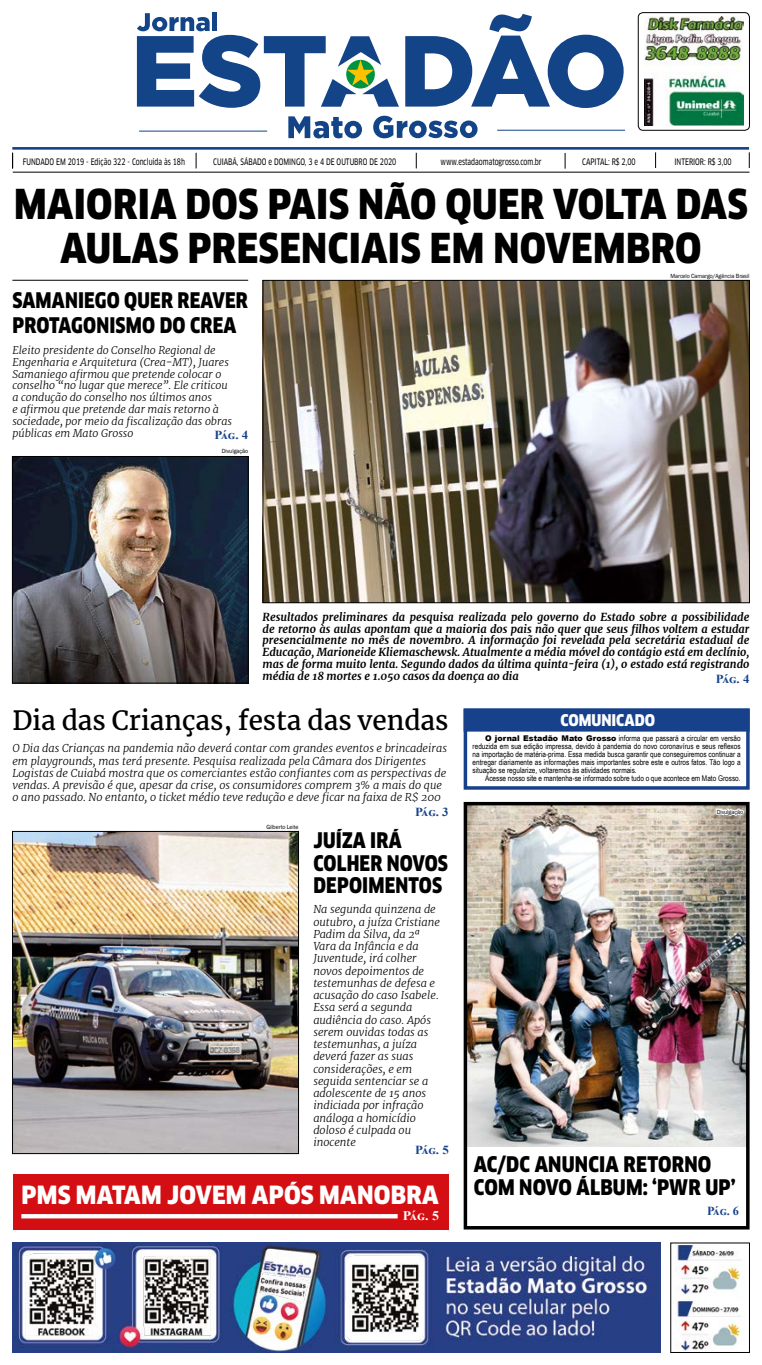
<style>
.page{position:relative;width:762px;height:1365px;background:#fff}
.page>*{position:absolute;margin:0;border:0;box-sizing:border-box;transform-origin:0 0}
.t1{font:900 condensed 40.25px/43.8px "Clan OT";letter-spacing:.01em;color:#000;text-align:center;scale:.95 1}
.t2{font:26.25px "Merriweather";color:#000}
.t3{font:900 condensed 24.5px "Clan OT";letter-spacing:.01em;color:#fff}
.t4{font:900 condensed 21px/22.8px "Clan OT";letter-spacing:.01em;color:#000;scale:.9 1}
.t5{font:900 condensed 21px/22.8px "Clan OT";letter-spacing:.01em;color:#000;scale:.93 1}
.t6{font:900 condensed 15.75px "Clan OT";color:#fff;scale:.95 1}
.t7{font:700 13.12px "Times New Roman";color:#fff;scale:1.05 1}
.t8{font:700 12.25px "Times New Roman";letter-spacing:-.05em;color:#17428b;scale:1.05 1}
.t9{font:700 12.25px "Times New Roman";letter-spacing:-.05em;color:#17428b}
.t10{font:italic 300 10.94px/12.2px "Merriweather";color:#000}
.t11{font:italic 700 10.94px/11.8px "Merriweather";color:#000;text-align:justify}
.t12{font:italic 300 10.67px/11.8px "Merriweather";color:#000}
.t13{font:8.75px "Clan OT Narrow News";color:#000;scale:.8 1}
.t14{font:7.88px/7.9px "Arial Narrow";color:#000;text-align:justify}
.t15{font:6.12px "Franklin Gothic";letter-spacing:-.01em;color:#000;scale:.95 1}
.s1{font-family:"Arial";font-weight:900}
</style>
<div class="page">
<img style="left:468px;top:806px;width:276px;height:340px">
<svg style="left:196px;top:153px;width:1px;height:15px"></svg>
<svg style="left:12px;top:153px;width:1px;height:15px"></svg>
<svg style="left:416px;top:153px;width:1px;height:15px"></svg>
<svg style="left:564px;top:153px;width:1px;height:16px"></svg>
<svg style="left:749px;top:152px;width:1px;height:16px"></svg>
<hr style="left:13px;top:172px;width:736px;height:1px;background:#000">
<hr style="left:12px;top:147px;width:737px;height:3px;background:#17428b">
<hr style="left:139px;top:131px;width:128px;height:1px;background:#134488">
<svg style="left:288px;top:116px;width:74px;height:22px"></svg>
<svg style="left:373px;top:116px;width:104px;height:22px"></svg>
<svg style="left:405px;top:14px;width:218px;height:94px"></svg>
<div style="left:212px;top:12px;width:5px;height:19px;background:#134488"></div>
<svg style="left:137px;top:13px;width:262px;height:95px"></svg>
<hr style="left:497px;top:130px;width:127px;height:1px;background:#134488">
<img style="left:644px;top:17px;width:99px;height:108px">
<div style="left:638px;top:12px;width:111px;height:118px;border:1px solid #000;border-radius:5px"></div>
<svg style="left:655px;top:152px;width:1px;height:16px"></svg>
<img style="left:12px;top:1242px;width:648px;height:110px">
<img style="left:675px;top:1245px;width:67px;height:105px">
<svg style="left:715px;top:806px;width:29px;height:12px"></svg>
<div style="left:463px;top:801px;width:286px;height:428px;border:4px solid #000"></div>
<div style="left:463px;top:708px;width:286px;height:81px;background:#fff;border:4px solid #17428b"></div>
<div style="left:463px;top:708px;width:286px;height:23px;background:#17428b;border:1px solid #17428b"></div>
<div style="left:13px;top:1173px;width:435px;height:56px;background:#d40f14"></div>
<svg style="left:21px;top:1214px;width:376px;height:4px;background:#fdfafa"></svg>
<img style="left:14px;top:458px;width:232px;height:223px">
<div style="left:12px;top:456px;width:236px;height:227px;border:1px solid #000"></div>
<img style="left:265px;top:282px;width:482px;height:318px">
<div style="left:263px;top:280px;width:486px;height:322px;border:1px solid #000"></div>
<hr style="left:12px;top:280px;width:236px;height:1px;background:#000">
<img style="left:14px;top:833px;width:282px;height:318px">
<div style="left:12px;top:831px;width:286px;height:322px;border:1px solid #000"></div>
<p class="t13" style="left:23px;top:156px;width:204px">FUNDADO EM 2019 - Edição 322 - Concluída às 18h</p>
<p class="t13" style="left:213px;top:156px;width:230px">CUIABÁ, SÁBADO e DOMINGO, 3 e 4 DE OUTUBRO DE 2020</p>
<p class="t13" style="left:440px;top:157px;width:128px">www.estadaomatogrosso.com.br</p>
<p class="t13" style="left:582px;top:156px;width:68px">CAPITAL: R$ 2,00</p>
<p class="t13" style="left:674px;top:157px;width:73px">INTERIOR: R$ 3,00</p>
<h1 class="t1" style="left:14px;top:183px;width:773px">MAIORIA DOS PAIS NÃO QUER VOLTA DAS<br>AULAS PRESENCIAIS EM NOVEMBRO</h1>
<h3 class="t4" style="left:12px;top:288px;width:263px;line-height:24.5px">SAMANIEGO QUER REAVER<br>PROTAGONISMO DO CREA</h3>
<p class="t12" style="left:12px;top:344px;width:221px">Eleito presidente do Conselho Regional de Engenharia e Arquitetura (Crea-MT), Juares Samaniego afirmou que pretende colocar o conselho “no lugar que merece”. Ele criticou a condução do conselho nos últimos anos<br>e afirmou que pretende dar mais retorno à sociedade, por meio da fiscalização das obras públicas em Mato Grosso</p>
<p class="t8" style="left:214px;top:426px;width:34px">Pág. 4</p>
<p class="t15" style="left:222px;top:447px;width:29px">Divulgação</p>
<p class="t15" style="left:670px;top:271px;width:85px">Marcelo Camargo/Agência Brasil</p>
<p class="t11" style="left:262px;top:611px;width:488px">Resultados preliminares da pesquisa realizada pelo governo do Estado sobre a possibilidade de retorno às aulas apontam que a maioria dos pais não quer que seus filhos voltem a estudar presencialmente no mês de novembro. A informação foi revelada pela secretária estadual de Educação, Marioneide Kliemaschewsk. Atualmente a média móvel do contágio está em declínio, mas de forma muito lenta. Segundo dados da última quinta-feira (1), o estado está registrando média de 18 mortes e 1.050 casos da doença ao dia</p>
<p class="t8" style="left:715px;top:670px;width:34px">Pág. 4</p>
<h2 class="t2" style="left:12px;top:704px;width:437px">Dia das Crianças, festa das vendas</h2>
<p class="t10" style="left:12px;top:742px;width:436px">O Dia das Crianças na pandemia não deverá contar com grandes eventos e brincadeiras em playgrounds, mas terá presente. Pesquisa realizada pela Câmara dos Dirigentes Logistas de Cuiabá mostra que os comerciantes estão confiantes com as perspectivas de vendas. A previsão é que, apesar da crise, os consumidores comprem 3% a mais do que o ano passado. No entanto, o ticket médio teve redução e deve ficar na faixa de R$ 200</p>
<p class="t8" style="left:415px;top:803px;width:34px">Pág. 3</p>
<p class="t15" style="left:266px;top:822px;width:35px">Gilberto Leite</p>
<h3 class="t4" style="left:313px;top:829px;width:151px">JUÍZA IRÁ<br>COLHER NOVOS<br>DEPOIMENTOS</h3>
<p class="t10" style="left:313px;top:903px;width:128px">Na segunda quinzena de outubro, a juíza Cristiane<br>Padim da Silva, da 2ª<br>Vara da Infância e da<br>Juventude, irá colher novos depoimentos de testemunhas de defesa e acusação do caso Isabele.<br>Essa será a segunda audiência do caso. Após serem ouvidas todas as testemunhas, a juíza deverá fazer as suas considerações, e em seguida sentenciar se a adolescente de 15 anos indiciada por infração análoga a homicídio doloso é culpada ou inocente</p>
<p class="t8" style="left:415px;top:1140px;width:34px">Pág. 5</p>
<h3 class="t3" style="left:21px;top:1181px;width:419px">PMS MATAM JOVEM APÓS MANOBRA</h3>
<p class="t7" style="left:402px;top:1206px;width:36px">Pág. 5</p>
<h3 class="t6" style="left:560px;top:711px;width:101px">COMUNICADO</h3>
<p class="t14" style="left:472px;top:734px;width:269px;text-indent:12px"><span class="s1">O jornal Estadão Mato Grosso</span> informa que passará a circular em versão reduzida em sua edição impressa, devido à pandemia do novo coronavírus e seus reflexos na importação de matéria-prima. Essa medida busca garantir que conseguiremos continuar a entregar diariamente as informações mais importantes sobre este e outros fatos. Tão logo a situação se regularize, voltaremos às atividades normais.</p>
<p class="t14" style="left:485px;top:773px;width:257px">Acesse nosso site e mantenha-se informado sobre tudo o que acontece em Mato Grosso.</p>
<p class="t15" style="left:716px;top:807px;width:29px">Divulgação</p>
<h3 class="t5" style="left:474px;top:1152px;width:283px">AC/DC ANUNCIA RETORNO<br>COM NOVO ÁLBUM: ‘PWR UP’</h3>
<p class="t9" style="left:707px;top:1201px;width:34px">Pág. 6</p>
</div>
